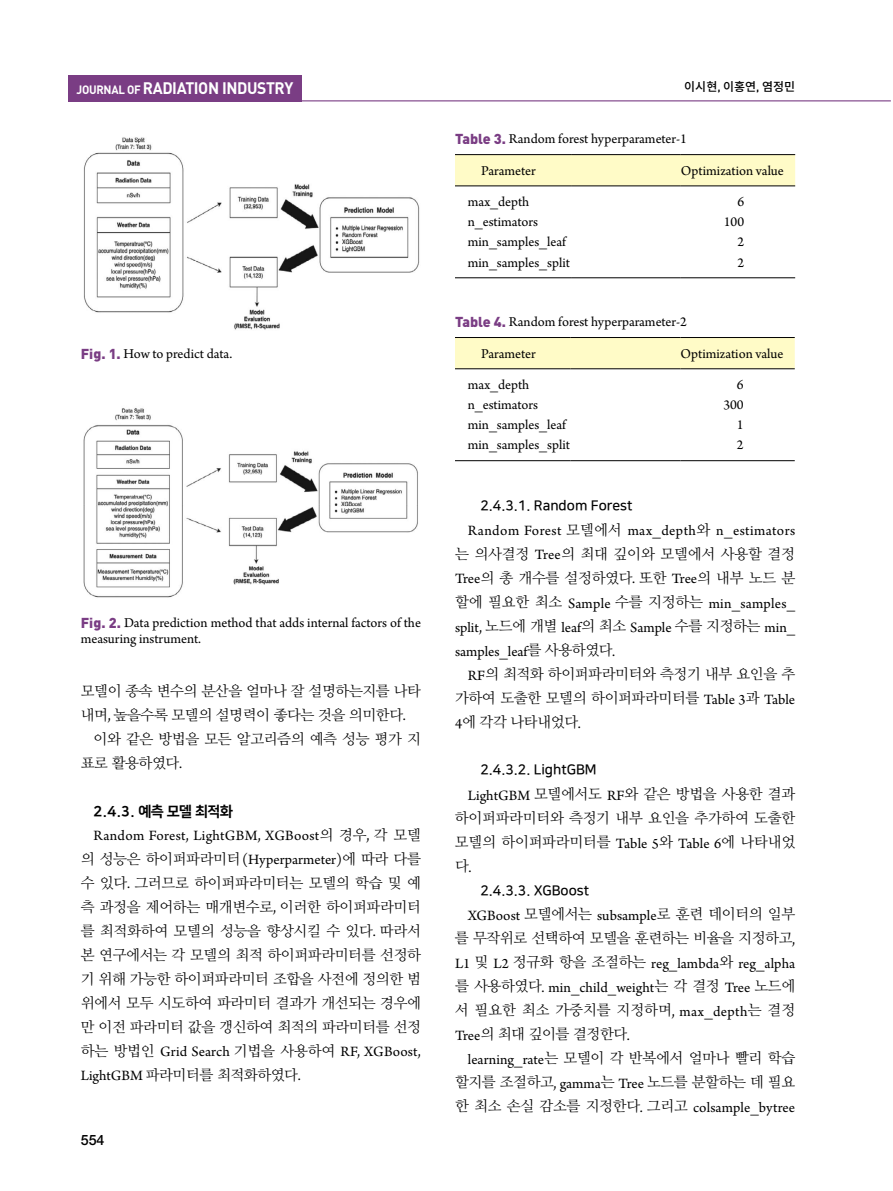
<style>
.page{position:relative;width:893px;height:1191px;background:#fff}
.page>*{position:absolute;margin:0;border:0;box-sizing:border-box;transform-origin:0 0}
.t1{font:700 16.5px "DIN";letter-spacing:-.025em;color:#fff;scale:.95 1}
.t2{font:15px/24px "Arno Pro";letter-spacing:.005em;color:#000;text-align:justify}
.t3{font:15px "Arno Pro";letter-spacing:.03em;color:#000}
.t4{font:14.55px/24px "Nanum Myeongjo OTF";letter-spacing:-.025em;color:#000;text-align:justify}
.t5{font:14.55px "Nanum Myeongjo OTF";color:#000}
.t6{font:14.4px "Nanum Square OTF ac EB";color:#000}
.t7{font:14.25px/31.2px "Arno Pro";color:#000}
.t8{font:500 14.25px "Helvetica Neue LT Std";color:#000}
.t9{font:13.8px "Nanum Square OTF ac B";color:#000}
.t10{font:500 12px "Noto Sans CJ Kkr";color:#000}
.s1{font-size:12px}
.s2{font-family:"DIN";font-weight:900;color:#7a3d84}
.s3{font-family:"Arno Pro";font-size:15px}
.s4{font-family:"Nanum Myeongjo OTF";font-size:14.55px}
.s5{font-family:"DIN"}
</style>
<div class="page">
<div style="left:68px;top:75px;width:234px;height:26px;background:#7a3d84"></div>
<hr style="left:281px;top:100px;width:610px;height:1px;background:#7a3d84">
<img style="left:83px;top:137px;width:337px;height:193px">
<img style="left:83px;top:408px;width:335px;height:190px">
<div style="left:455px;top:155px;width:340px;height:30px;background:#fffbc7"></div>
<hr style="left:455px;top:154px;width:116px;height:1px;background:#000">
<hr style="left:571px;top:154px;width:110px;height:1px;background:#000">
<hr style="left:681px;top:154px;width:114px;height:1px;background:#000">
<hr style="left:455px;top:185px;width:116px;height:1px;background:#000">
<hr style="left:571px;top:185px;width:110px;height:1px;background:#000">
<hr style="left:681px;top:185px;width:114px;height:1px;background:#000">
<hr style="left:455px;top:277px;width:116px;height:1px;background:#000">
<hr style="left:571px;top:277px;width:110px;height:1px;background:#000">
<hr style="left:681px;top:277px;width:114px;height:1px;background:#000">
<div style="left:455px;top:338px;width:340px;height:30px;background:#fffbc7"></div>
<hr style="left:455px;top:337px;width:116px;height:1px;background:#000">
<hr style="left:571px;top:337px;width:109px;height:1px;background:#000">
<hr style="left:680px;top:337px;width:115px;height:1px;background:#000">
<hr style="left:455px;top:368px;width:116px;height:1px;background:#000">
<hr style="left:571px;top:368px;width:109px;height:1px;background:#000">
<hr style="left:680px;top:368px;width:115px;height:1px;background:#000">
<hr style="left:455px;top:460px;width:116px;height:1px;background:#000">
<hr style="left:571px;top:460px;width:109px;height:1px;background:#000">
<hr style="left:680px;top:460px;width:115px;height:1px;background:#000">
<p class="t1" style="left:77px;top:77px;width:230px"><span class="s1">JOURNAL OF</span> RADIATION INDUSTRY</p>
<p class="t7" style="left:81px;top:339px;width:153px"><span class="s2">Fig. 1.</span> How to predict data.</p>
<p class="t7" style="left:81px;top:615px;width:342px;line-height:16px"><span class="s2">Fig. 2.</span> Data prediction method that adds internal factors of the measuring instrument.</p>
<p class="t4" style="left:81px;top:678px;width:342px">모델이 종속 변수의 분산을 얼마나 잘 설명하는지를 나타</p>
<p class="t4" style="left:81px;top:703px;width:327px">내며<span class="s3">,</span> 높을수록 모델의 설명력이 좋다는 것을 의미한다<span class="s3">.</span></p>
<p class="t4" style="left:94px;top:726px;width:329px">이와 같은 방법을 모든 알고리즘의 예측 성능 평가 지</p>
<p class="t4" style="left:81px;top:751px;width:103px">표로 활용하였다<span class="s3">.</span></p>
<p class="t6" style="left:94px;top:803px;width:141px">2.4.3. 예측 모델 최적화</p>
<p class="t2" style="left:94px;top:824px;width:329px">Random Forest, LightGBM, XGBoost<span class="s4">의 경우</span>, <span class="s4">각 모델</span></p>
<p class="t4" style="left:81px;top:847px;width:342px">의 성능은 하이퍼파라미터<span class="s3">(Hyperparmeter)</span>에 따라 다를 수 있다<span class="s3">.</span> 그러므로 하이퍼파라미터는 모델의 학습 및 예 측 과정을 제어하는 매개변수로<span class="s3">,</span> 이러한 하이퍼파라미터 를 최적화하여 모델의 성능을 향상시킬 수 있다<span class="s3">.</span> 따라서 본 연구에서는 각 모델의 최적 하이퍼파라미터를 선정하 기 위해 가능한 하이퍼파라미터 조합을 사전에 정의한 범 위에서 모두 시도하여 파라미터 결과가 개선되는 경우에 만 이전 파라미터 값을 갱신하여 최적의 파라미터를 선정</p>
<p class="t2" style="left:81px;top:1040px;width:342px"><span class="s4">하는 방법인</span> Grid Search <span class="s4">기법을 사용하여</span> RF, XGBoost,</p>
<p class="t4" style="left:81px;top:1063px;width:222px"><span class="s3">LightGBM</span> 파라미터를 최적화하였다<span class="s3">.</span></p>
<p class="t8" style="left:81px;top:1131px;width:25px">554</p>
<p class="t10" style="left:684px;top:80px;width:112px">이시현<span class="s5">,</span> 이홍연<span class="s5">,</span> 염정민</p>
<p class="t7" style="left:481px;top:124px;width:207px;text-indent:-26px"><span class="s2">Table 3.</span> Random forest hyperparameter-1<br>Parameter</p>
<p class="t7" style="left:681px;top:155px;width:105px">Optimization value</p>
<p class="t7" style="left:468px;top:187px;width:63px">max_depth</p>
<p class="t7" style="left:737px;top:187px;width:8px">6</p>
<p class="t7" style="left:468px;top:207px;width:72px">n_estimators</p>
<p class="t7" style="left:724px;top:207px;width:22px">100</p>
<p class="t7" style="left:468px;top:227px;width:100px">min_samples_leaf</p>
<p class="t7" style="left:737px;top:227px;width:8px">2</p>
<p class="t7" style="left:468px;top:247px;width:104px">min_samples_split</p>
<p class="t7" style="left:737px;top:247px;width:8px">2</p>
<p class="t7" style="left:481px;top:307px;width:207px;text-indent:-26px"><span class="s2">Table 4.</span> Random forest hyperparameter-2<br>Parameter</p>
<p class="t7" style="left:680px;top:338px;width:105px">Optimization value</p>
<p class="t7" style="left:468px;top:370px;width:63px">max_depth</p>
<p class="t7" style="left:737px;top:370px;width:8px">6</p>
<p class="t7" style="left:468px;top:390px;width:72px">n_estimators</p>
<p class="t7" style="left:723px;top:390px;width:22px">300</p>
<p class="t7" style="left:468px;top:410px;width:100px">min_samples_leaf</p>
<p class="t7" style="left:737px;top:410px;width:8px">1</p>
<p class="t7" style="left:468px;top:430px;width:104px">min_samples_split</p>
<p class="t7" style="left:737px;top:430px;width:8px">2</p>
<p class="t9" style="left:480px;top:499px;width:153px">2.4.3.1. Random Forest</p>
<p class="t3" style="left:468px;top:522px;width:329px">Random Forest <span class="s4">모델에서</span> max_depth<span class="s4">와</span> n_estimators</p>
<p class="t4" style="left:455px;top:542px;width:342px">는 의사결정 <span class="s3">Tree</span>의 최대 깊이와 모델에서 사용할 결정<br><span class="s3">Tree</span>의 총 개수를 설정하였다<span class="s3">.</span> 또한 <span class="s3">Tree</span>의 내부 노드 분</p>
<p class="t2" style="left:455px;top:592px;width:342px"><span class="s4">할에 필요한 최소</span> Sample <span class="s4">수를 지정하는</span> min_samples_ split, <span class="s4">노드에 개별</span> leaf<span class="s4">의 최소</span> Sample <span class="s4">수를 지정하는</span> min_ samples_leaf<span class="s4">를 사용하였다</span>.</p>
<p class="t4" style="left:455px;top:662px;width:342px;text-indent:13px"><span class="s3">RF</span>의 최적화 하이퍼파라미터와 측정기 내부 요인을 추 가하여 도출한 모델의 하이퍼파라미터를 <span class="s3">Table 3</span>과 <span class="s3">Table 4</span>에 각각 나타내었다<span class="s3">.</span></p>
<p class="t9" style="left:480px;top:763px;width:118px">2.4.3.2. LightGBM</p>
<p class="t4" style="left:455px;top:782px;width:342px;text-indent:13px"><span class="s3">LightGBM</span> 모델에서도 <span class="s3">RF</span>와 같은 방법을 사용한 결과 하이퍼파라미터와 측정기 내부 요인을 추가하여 도출한 모델의 하이퍼파라미터를 <span class="s3">Table 5</span>와 <span class="s3">Table 6</span>에 나타내었 다<span class="s3">.</span></p>
<p class="t9" style="left:480px;top:883px;width:110px">2.4.3.3. XGBoost</p>
<p class="t2" style="left:468px;top:904px;width:329px">XGBoost <span class="s4">모델에서는</span> subsample<span class="s4">로 훈련 데이터의 일부</span></p>
<p class="t4" style="left:455px;top:926px;width:342px">를 무작위로 선택하여 모델을 훈련하는 비율을 지정하고<span class="s3">,</span></p>
<p class="t2" style="left:455px;top:952px;width:342px">L1 <span class="s4">및</span> L2 <span class="s4">정규화 항을 조절하는</span> reg_lambda<span class="s4">와</span> reg_alpha <span class="s4">를 사용하였다</span>. min_child_weight<span class="s4">는 각 결정</span> Tree <span class="s4">노드에</span></p>
<p class="t5" style="left:455px;top:1001px;width:342px">서 필요한 최소 가중치를 지정하며<span class="s3">, max_depth</span>는 결정</p>
<p class="t4" style="left:455px;top:1022px;width:176px"><span class="s3">Tree</span>의 최대 깊이를 결정한다<span class="s3">.</span></p>
<p class="t4" style="left:468px;top:1046px;width:329px"><span class="s3">learning_rate</span>는 모델이 각 반복에서 얼마나 빨리 학습</p>
<p class="t4" style="left:455px;top:1070px;width:342px">할지를 조절하고<span class="s3">, gamma</span>는 <span class="s3">Tree</span> 노드를 분할하는 데 필요</p>
<p class="t2" style="left:455px;top:1096px;width:342px"><span class="s4">한 최소 손실 감소를 지정한다</span>. <span class="s4">그리고</span> colsample_bytree</p>
</div>
